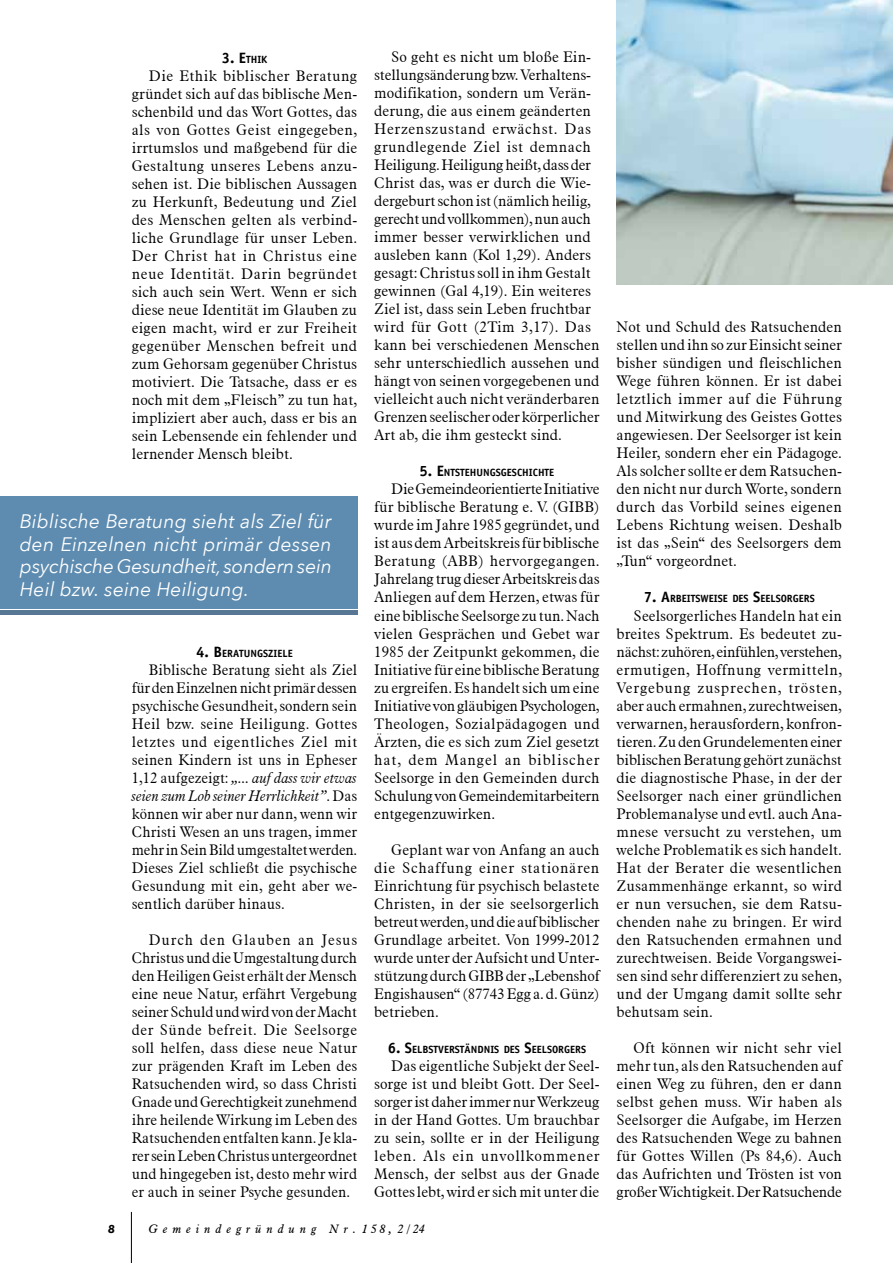
<style>
.page{position:relative;width:893px;height:1263px;background:#fff}
.page>*{position:absolute;margin:0;border:0;box-sizing:border-box;transform-origin:0 0}
.t1{font:italic 19.5px/22.5px "Avenir Next";letter-spacing:-.01em;color:#fff;text-align:justify}
.t2{font:300 15px/18px "Aldine 721 BT";color:#000;text-align:justify}
.t3{font:italic 12px "Aldine 721 BT";letter-spacing:.42em;color:#000}
.t4{font:italic 800 12px "Futura PT";color:#000}
.t5{font:700 10.5px "Officina Sans";color:#000}
.s1{font-size:15px}
.s2{font-style:italic}
</style>
<div class="page">
<hr style="left:131px;top:1212px;width:1px;height:51px;background:#000">
<div style="left:0;top:496px;width:357px;height:113px;background:#5d8cb0"></div>
<hr style="left:0;top:610px;width:357px;height:4px;background:#587794">
<img style="left:617px;top:0;width:276px;height:285px">
<p class="t5" style="left:222px;top:53px;width:47px"><span class="s1">3. E</span>THIK</p>
<p class="t2" style="left:132px;top:67px;width:227px;text-indent:17px">Die Ethik biblischer Beratung gründet sich auf das biblische Men&shy;schenbild und das Wort Gottes, das als von Gottes Geist eingegeben, irrtumslos und maßgebend für die Gestaltung unseres Lebens anzu&shy;sehen ist. Die biblischen Aussagen zu Herkunft, Bedeutung und Ziel des Menschen gelten als verbind&shy;liche Grundlage für unser Leben.<br>Der Christ hat in Christus eine neue Identität. Darin begründet sich auch sein Wert. Wenn er sich diese neue Identität im Glauben zu eigen macht, wird er zur Freiheit gegenüber Menschen befreit und zum Gehorsam gegenüber Christus motiviert. Die Tatsache, dass er es noch mit dem „Fleisch” zu tun hat, impliziert aber auch, dass er bis an sein Lebensende ein fehlender und lernender Mensch bleibt.</p>
<h1 class="t1" style="left:20px;top:509px;width:314px">Biblische Beratung sieht als Ziel für den Einzelnen nicht primär dessen psychische Gesundheit, sondern sein Heil bzw. seine Heiligung.</h1>
<p class="t5" style="left:196px;top:647px;width:98px"><span class="s1">4. B</span>ERATUNGSZIELE</p>
<p class="t2" style="left:132px;top:661px;width:227px;text-indent:17px">Biblische Beratung sieht als Ziel für den Einzelnen nicht primär dessen psychische Gesundheit, sondern sein Heil bzw. seine Heiligung. Gottes letztes und eigentliches Ziel mit seinen Kindern ist uns in Epheser 1,12 aufgezeigt: <span class="s2">„... auf dass wir etwas seien zum Lob seiner Herrlichkeit”</span>. Das können wir aber nur dann, wenn wir Christi Wesen an uns tragen, immer mehr in Sein Bild umgestaltet werden.<br>Dieses Ziel schließt die psychische Gesundung mit ein, geht aber we&shy;sentlich darüber hinaus.</p>
<p class="t2" style="left:132px;top:931px;width:227px;text-indent:17px">Durch den Glauben an Jesus Christus und die Umgestaltung durch den Heiligen Geist erhält der Mensch eine neue Natur, erfährt Vergebung seiner Schuld und wird von der Macht der Sünde befreit. Die Seelsorge soll helfen, dass diese neue Natur zur prägenden Kraft im Leben des Ratsuchenden wird, so dass Christi Gnade und Gerechtigkeit zunehmend ihre heilende Wirkung im Leben des Ratsuchenden entfalten kann. Je kla&shy;rer sein Leben Christus untergeordnet und hingegeben ist, desto mehr wird er auch in seiner Psyche gesunden.</p>
<p class="t2" style="left:374px;top:48px;width:227px;text-align:left;text-indent:17px">So geht es nicht um bloße Ein&shy;stellungsänderung bzw. Verhaltens&shy;modifikation, sondern um Verän&shy;derung, die aus einem geänderten Herzenszustand erwächst. Das grundlegende Ziel ist demnach Heiligung. Heiligung heißt, dass der Christ das, was er durch die Wie&shy;dergeburt schon ist (nämlich heilig, gerecht und vollkommen), nun auch immer besser verwirklichen und ausleben kann (Kol 1,29). Anders gesagt: Christus soll in ihm Gestalt gewinnen (Gal 4,19). Ein weiteres Ziel ist, dass sein Leben fruchtbar wird für Gott (2Tim 3,17). Das kann bei verschiedenen Menschen sehr unterschiedlich aussehen und hängt von seinen vorgegebenen und vielleicht auch nicht veränderbaren Grenzen seelischer oder körperlicher Art ab, die ihm gesteckt sind.</p>
<p class="t5" style="left:419px;top:466px;width:136px"><span class="s1">5. E</span>NTSTEHUNGSGESCHICHTE</p>
<p class="t2" style="left:374px;top:480px;width:227px;text-indent:17px">Die Gemeindeorientierte Initiative für biblische Beratung e. V. (GIBB) wurde im Jahre 1985 gegründet, und ist aus dem Arbeitskreis für biblische Beratung (ABB) hervorgegangen.<br>Jahrelang trug dieser Arbeitskreis das Anliegen auf dem Herzen, etwas für eine biblische Seelsorge zu tun. Nach vielen Gesprächen und Gebet war 1985 der Zeitpunkt gekommen, die Initiative für eine biblische Beratung zu ergreifen. Es handelt sich um eine Initiative von gläubigen Psychologen, Theologen, Sozialpädagogen und Ärzten, die es sich zum Ziel gesetzt hat, dem Mangel an biblischer Seelsorge in den Gemeinden durch Schulung von Gemeindemitarbeitern entgegenzuwirken.</p>
<p class="t2" style="left:374px;top:840px;width:227px;text-indent:17px">Geplant war von Anfang an auch die Schaffung einer stationären Einrichtung für psychisch belastete Christen, in der sie seelsorgerlich betreut werden, und die auf biblischer Grundlage arbeitet. Von 1999-2012 wurde unter der Aufsicht und Unter&shy;stützung durch GIBB der „Lebenshof Engishausen“ (87743 Egg a. d. Günz) betrieben.</p>
<p class="t5" style="left:388px;top:1042px;width:200px"><span class="s1">6. S</span>ELBSTVERSTÄNDNIS DES <span class="s1">S</span>EELSORGERS</p>
<p class="t2" style="left:374px;top:1056px;width:227px;text-indent:17px">Das eigentliche Subjekt der Seel&shy;sorge ist und bleibt Gott. Der Seel&shy;sorger ist daher immer nur Werkzeug in der Hand Gottes. Um brauchbar zu sein, sollte er in der Heiligung leben. Als ein unvollkommener Mensch, der selbst aus der Gnade Gottes lebt, wird er sich mit unter die</p>
<p class="t4" style="left:108px;top:1221px;width:9px">8</p>
<p class="t3" style="left:149px;top:1221px;width:278px">Gemeindegründung Nr. 1 5 8 , 2 / 24</p>
<p class="t2" style="left:617px;top:318px;width:227px">Not und Schuld des Ratsuchenden stellen und ihn so zur Einsicht seiner bisher sündigen und fleischlichen Wege führen können. Er ist dabei letztlich immer auf die Führung und Mitwirkung des Geistes Gottes angewiesen. Der Seelsorger ist kein Heiler, sondern eher ein Pädagoge.<br>Als solcher sollte er dem Ratsuchen&shy;den nicht nur durch Worte, sondern durch das Vorbild seines eigenen Lebens Richtung weisen. Deshalb ist das „Sein“ des Seelsorgers dem „Tun“ vorgeordnet.</p>
<p class="t5" style="left:644px;top:592px;width:172px"><span class="s1">7. A</span>RBEITSWEISE DES <span class="s1">S</span>EELSORGERS</p>
<p class="t2" style="left:617px;top:606px;width:227px;text-indent:17px">Seelsorgerliches Handeln hat ein breites Spektrum. Es bedeutet zu&shy;nächst: zuhören, einfühlen, verstehen, ermutigen, Hoffnung vermitteln, Vergebung zusprechen, trösten, aber auch ermahnen, zurechtweisen, verwarnen, herausfordern, konfron&shy;tieren. Zu den Grundelementen einer biblischen Beratung gehört zunächst die diagnostische Phase, in der der Seelsorger nach einer gründlichen Problemanalyse und evtl. auch Ana&shy;mnese versucht zu verstehen, um welche Problematik es sich handelt.<br>Hat der Berater die wesentlichen Zusammenhänge erkannt, so wird er nun versuchen, sie dem Ratsu&shy;chenden nahe zu bringen. Er wird den Ratsuchenden ermahnen und zurechtweisen. Beide Vorgangswei&shy;sen sind sehr differenziert zu sehen, und der Umgang damit sollte sehr behutsam sein.</p>
<p class="t2" style="left:617px;top:1038px;width:227px;text-indent:17px">Oft können wir nicht sehr viel mehr tun, als den Ratsuchenden auf einen Weg zu führen, den er dann selbst gehen muss. Wir haben als Seelsorger die Aufgabe, im Herzen des Ratsuchenden Wege zu bahnen für Gottes Willen (Ps 84,6). Auch das Aufrichten und Trösten ist von großer Wichtigkeit. Der Ratsuchende</p>
</div>
